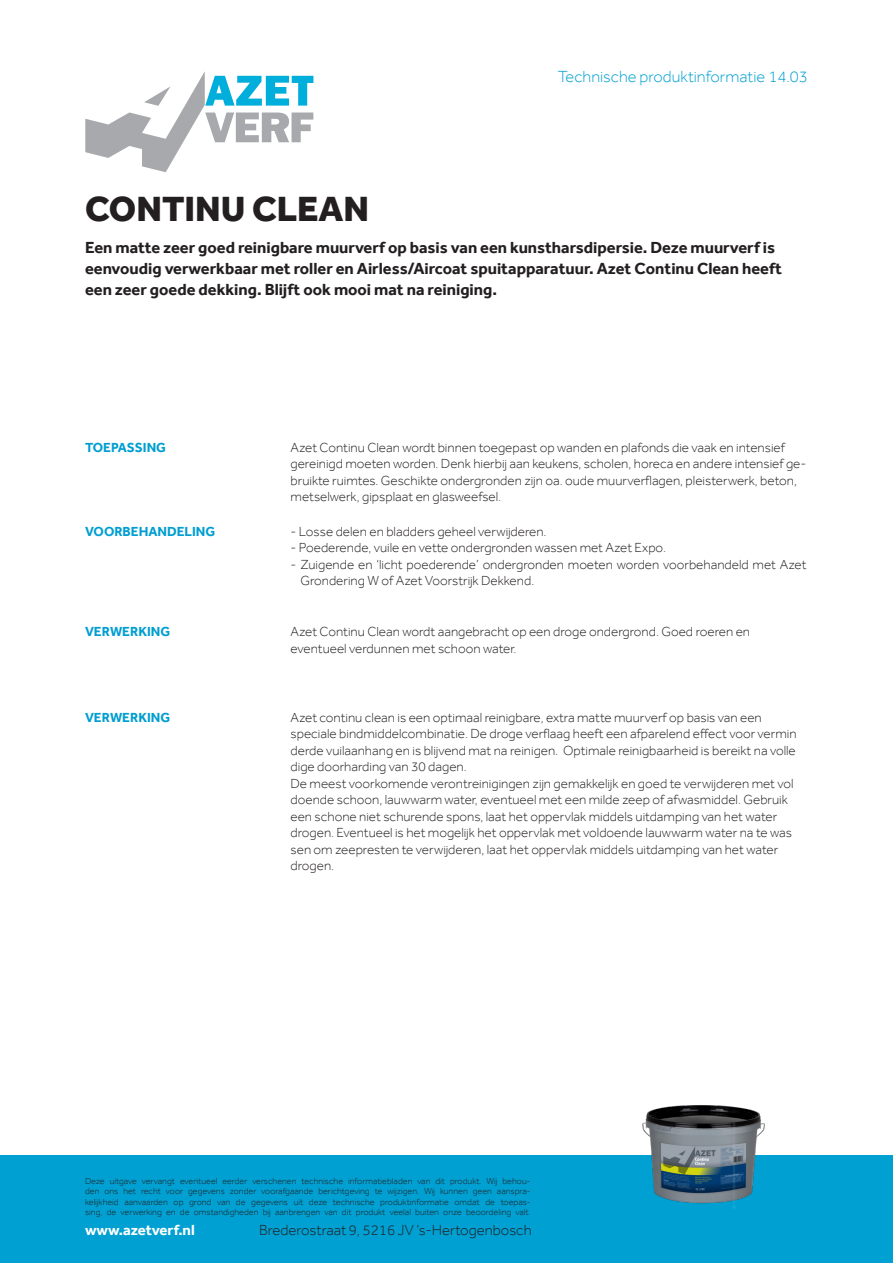
<style>
.page{position:relative;width:893px;height:1263px;background:#fff}
.page>*{position:absolute;margin:0;border:0;box-sizing:border-box;transform-origin:0 0}
.kop_product{font:800 36px "Effra";color:#231f20}
.intro_product{font:700 16.5px/21px "Effra";color:#231f20}
.nummer_rechts_boven{font:300 16.5px "Effra";color:#00a0d2}
.body{font:300 15px "Effra";color:#231f20}
.body-2{font:700 15px "Effra";color:#fff}
.body-3{font:300 13.5px/16.5px "Effra";color:#231f20}
.body-4{font:700 13.5px "Effra";color:#019ed1}
.body-5{font:300 9px/10.5px "Effra";color:#231f20;text-align:justify}
</style>
<div class="page">
<div style="left:0;top:1155px;width:893px;height:108px;background:#00a0d2"></div>
<svg style="left:85px;top:71px;width:229px;height:101px"></svg>
<img style="left:642px;top:1105px;width:123px;height:104px">
<p class="nummer_rechts_boven" style="left:558px;top:66px;width:252px">Technische produktinformatie 14.03</p>
<p class="kop_product" style="left:85px;top:187px;width:286px">CONTINU CLEAN</p>
<p class="intro_product" style="left:85px;top:237px;width:699px">Een matte zeer goed reinigbare muurverf op basis van een kunstharsdipersie. Deze muurverf is eenvoudig verwerkbaar met roller en Airless/Aircoat spuitapparatuur. Azet Continu Clean heeft een zeer goede dekking. Blijft ook mooi mat na reiniging.</p>
<p class="body-4" style="left:85px;top:439px;width:82px">TOEPASSING</p>
<p class="body-3" style="left:291px;top:439px;width:517px">Azet Continu Clean wordt binnen toegepast op wanden en plafonds die vaak en intensief gereinigd moeten worden. Denk hierbij aan keukens, scholen, horeca en andere intensief ge&shy;bruikte ruimtes. Geschikte ondergronden zijn oa. oude muurverflagen, pleisterwerk, beton, metselwerk, gipsplaat en glasweefsel.</p>
<p class="body-4" style="left:85px;top:523px;width:132px">VOORBEHANDELING</p>
<p class="body-3" style="left:291px;top:523px;width:258px">- Losse delen en bladders geheel verwijderen.</p>
<p class="body-3" style="left:291px;top:539px;width:377px">- Poederende, vuile en vette ondergronden wassen met Azet Expo.</p>
<p class="body-3" style="left:300px;top:556px;width:508px;text-indent:-10px">- Zuigende en ‘licht poederende’ ondergronden moeten worden voorbehandeld met Azet<br>Grondering W of Azet Voorstrijk Dekkend.</p>
<p class="body-4" style="left:85px;top:624px;width:87px">VERWERKING</p>
<p class="body-3" style="left:291px;top:623px;width:461px">Azet Continu Clean wordt aangebracht op een droge ondergrond. Goed roeren en</p>
<p class="body-3" style="left:291px;top:640px;width:227px">eventueel verdunnen met schoon water.</p>
<p class="body-4" style="left:85px;top:709px;width:87px">VERWERKING</p>
<p class="body-3" style="left:291px;top:709px;width:507px">Azet continu clean is een optimaal reinigbare, extra matte muurverf op basis van een speciale bindmiddelcombinatie. De droge verflaag heeft een afparelend effect voor vermin</p>
<p class="body-3" style="left:291px;top:742px;width:507px">derde vuilaanhang en is blijvend mat na reinigen. Optimale reinigbaarheid is bereikt na volle</p>
<p class="body-3" style="left:291px;top:758px;width:505px">dige doorharding van 30 dagen.<br>De meest voorkomende verontreinigingen zijn gemakkelijk en goed te verwijderen met vol</p>
<p class="body-3" style="left:291px;top:791px;width:499px">doende schoon, lauwwarm water, eventueel met een milde zeep of afwasmiddel. Gebruik een schone niet schurende spons, laat het oppervlak middels uitdamping van het water</p>
<p class="body-3" style="left:291px;top:824px;width:503px">drogen. Eventueel is het mogelijk het oppervlak met voldoende lauwwarm water na te was sen om zeepresten te verwijderen, laat het oppervlak middels uitdamping van het water drogen.</p>
<p class="body-5" style="left:85px;top:1175px;width:447px">Deze uitgave vervangt eventueel eerder verschenen technische informatiebladen van dit produkt. Wij behou&shy;den ons het recht voor gegevens zonder voorafgaande berichtgeving te wijzigen. Wij kunnen geen aanspra&shy;kelijkheid aanvaarden op grond van de gegevens uit deze technische produktinformatie omdat de toepas&shy;sing, de verwerking en de omstandigheden bij aanbrengen van dit produkt veelal buiten onze beoordeling valt.</p>
<p class="body-2" style="left:85px;top:1221px;width:111px">www.azetverf.nl</p>
<p class="body" style="left:259px;top:1221px;width:274px">Brederostraat 9, 5216 JV ‘s-Hertogenbosch</p>
</div>
